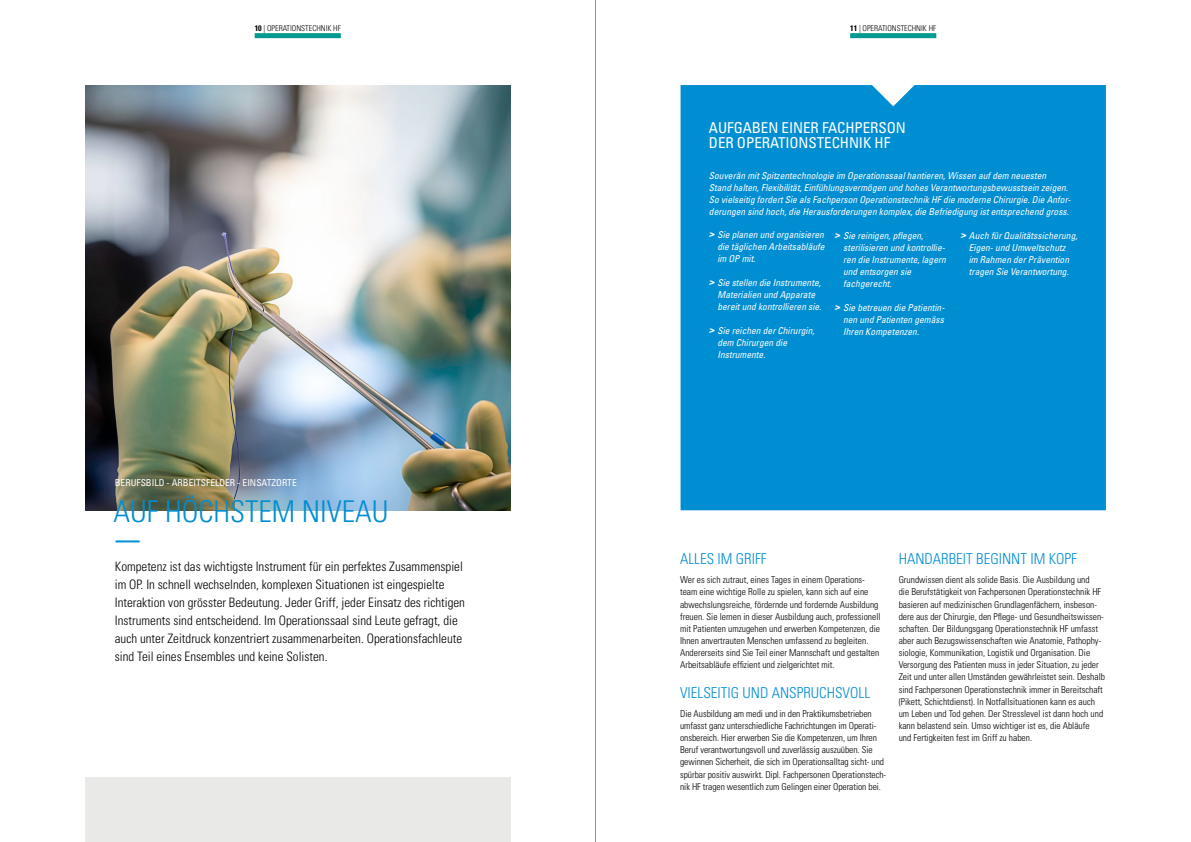
<style>
.page{position:relative;width:1191px;height:842px;background:#fff}
.page>*{position:absolute;margin:0;border:0;box-sizing:border-box;transform-origin:0 0}
.t1{font:300 condensed 30px "Univers";color:#008ed2}
.t2{font:300 condensed 15px "Univers";color:#008ed2}
.t3{font:condensed 15px/15px "Univers";letter-spacing:-.005em;color:#fff}
.t4{font:300 condensed 13px/18px "Univers";color:#000}
.t5{font:300 condensed 9.5px/12.2px "Univers";color:#000}
.t6{font:italic condensed 9.5px/12px "Univers";color:#fff}
.t7{font:condensed 9.5px "Univers";color:#fff}
.t8{font:300 condensed 8px "Univers";color:#000}
.s1{font-weight:700}
.s2{font-weight:900;font-stretch:normal}
</style>
<div class="page">
<div style="left:255px;top:33px;width:86px;height:5px;background:#009a93"></div>
<div style="left:850px;top:33px;width:86px;height:5px;background:#009a93"></div>
<img style="left:85px;top:85px;width:425px;height:425px">
<div style="left:85px;top:778px;width:425px;height:64px;background:#e9e9e8"></div>
<hr style="left:116px;top:540px;width:24px;height:2px;background:#008ed2">
<div style="left:680px;top:85px;width:426px;height:425px;background:#008ed2"></div>
<hr style="left:595px;top:0;width:1px;height:842px;background:#949290">
<p class="t8" style="left:255px;top:23px;width:88px"><span class="s1">10</span> | OPERATIONSTECHNIK HF</p>
<p class="t8" style="left:850px;top:23px;width:88px"><span class="s1">11</span> | OPERATIONSTECHNIK HF</p>
<p class="t7" style="left:115px;top:477px;width:183px">BERUFSBILD - ARBEITSFELDER - EINSATZORTE</p>
<h1 class="t1" style="left:113px;top:494px;width:277px">AUF HÖCHSTEM NIVEAU</h1>
<p class="t4" style="left:115px;top:558px;width:352px">Kompetenz ist das wichtigste Instrument für ein perfektes Zusammenspiel im OP. In schnell wechselnden, komplexen Situationen ist eingespielte Interaktion von grösster Bedeutung. Jeder Griff, jeder Einsatz des richtigen Instruments sind entscheidend. Im Operationssaal sind Leute gefragt, die auch unter Zeitdruck konzentriert zusammenarbeiten. Operationsfachleute sind Teil eines Ensembles und keine Solisten.</p>
<h2 class="t3" style="left:709px;top:119px;width:198px">AUFGABEN EINER FACHPERSON<br>DER OPERATIONSTECHNIK HF</h2>
<p class="t6" style="left:709px;top:169px;width:363px">Souverän mit Spitzentechnologie im Operationssaal hantieren, Wissen auf dem neuesten Stand halten, Flexibilität, Einfühlungsvermögen und hohes Verantwortungsbewusstsein zeigen.<br>So vielseitig fordert Sie als Fachperson Operationstechnik HF die moderne Chirurgie. Die Anfor&shy;derungen sind hoch, die Herausforderungen komplex, die Befriedigung ist entsprechend gross.</p>
<p class="t6" style="left:717px;top:229px;width:109px;text-align:justify;text-indent:-9px"><span class="s2">&gt;</span> Sie planen und organisieren die täglichen Arbeitsabläufe im OP mit.</p>
<p class="t6" style="left:717px;top:277px;width:105px;text-indent:-9px"><span class="s2">&gt;</span> Sie stellen die Instrumente,<br>Materialien und Apparate bereit und kontrollieren sie.</p>
<p class="t6" style="left:717px;top:324px;width:99px;text-indent:-9px"><span class="s2">&gt;</span> Sie reichen der Chirurgin, dem Chirurgen die<br>Instrumente.</p>
<p class="t6" style="left:960px;top:229px;width:119px;text-align:center"><span class="s2">&gt;</span> Auch für Qualitätssicherung,<br>Eigen- und Umweltschutz<br>im Rahmen der Prävention tragen Sie Verantwortung.</p>
<p class="t6" style="left:843px;top:229px;width:104px;text-indent:-9px"><span class="s2">&gt;</span> Sie reinigen, pflegen, sterilisieren und kontrollie&shy;ren die Instrumente, lagern und entsorgen sie fachgerecht.</p>
<p class="t6" style="left:843px;top:301px;width:103px;text-align:justify;text-indent:-9px"><span class="s2">&gt;</span> Sie betreuen die Patientin&shy;nen und Patienten gemäss Ihren Kompetenzen.</p>
<h2 class="t2" style="left:680px;top:550px;width:88px">ALLES IM GRIFF</h2>
<p class="t5" style="left:680px;top:574px;width:202px">Wer es sich zutraut, eines Tages in einem Operations&shy;team eine wichtige Rolle zu spielen, kann sich auf eine abwechslungsreiche, fördernde und fordernde Ausbildung freuen. Sie lernen in dieser Ausbildung auch, professionell mit Patienten umzugehen und erwerben Kompetenzen, die Ihnen anvertrauten Menschen umfassend zu begleiten.<br>Andererseits sind Sie Teil einer Mannschaft und gestalten Arbeitsabläufe effizient und zielgerichtet mit.</p>
<h2 class="t2" style="left:680px;top:683px;width:192px">VIELSEITIG UND ANSPRUCHSVOLL</h2>
<p class="t5" style="left:680px;top:707px;width:208px">Die Ausbildung am medi und in den Praktikumsbetrieben umfasst ganz unterschiedliche Fachrichtungen im Operati&shy;onsbereich. Hier erwerben Sie die Kompetenzen, um Ihren Beruf verantwortungsvoll und zuverlässig auszuüben. Sie gewinnen Sicherheit, die sich im Operationsalltag sicht- und spürbar positiv auswirkt. Dipl. Fachpersonen Operationstech&shy;nik HF tragen wesentlich zum Gelingen einer Operation bei.</p>
<h2 class="t2" style="left:898px;top:550px;width:180px">HANDARBEIT BEGINNT IM KOPF</h2>
<p class="t5" style="left:898px;top:574px;width:208px">Grundwissen dient als solide Basis. Die Ausbildung und<br>die Berufstätigkeit von Fachpersonen Operationstechnik HF basieren auf medizinischen Grundlagenfächern, insbeson&shy;dere aus der Chirurgie, den Pflege- und Gesundheitswissen&shy;schaften. Der Bildungsgang Operationstechnik HF umfasst aber auch Bezugswissenschaften wie Anatomie, Pathophy&shy;siologie, Kommunikation, Logistik und Organisation. Die Versorgung des Patienten muss in jeder Situation, zu jeder Zeit und unter allen Umständen gewährleistet sein. Deshalb sind Fachpersonen Operationstechnik immer in Bereitschaft (Pikett, Schichtdienst). In Notfallsituationen kann es auch um Leben und Tod gehen. Der Stresslevel ist dann hoch und kann belastend sein. Umso wichtiger ist es, die Abläufe<br>und Fertigkeiten fest im Griff zu haben.</p>
</div>
